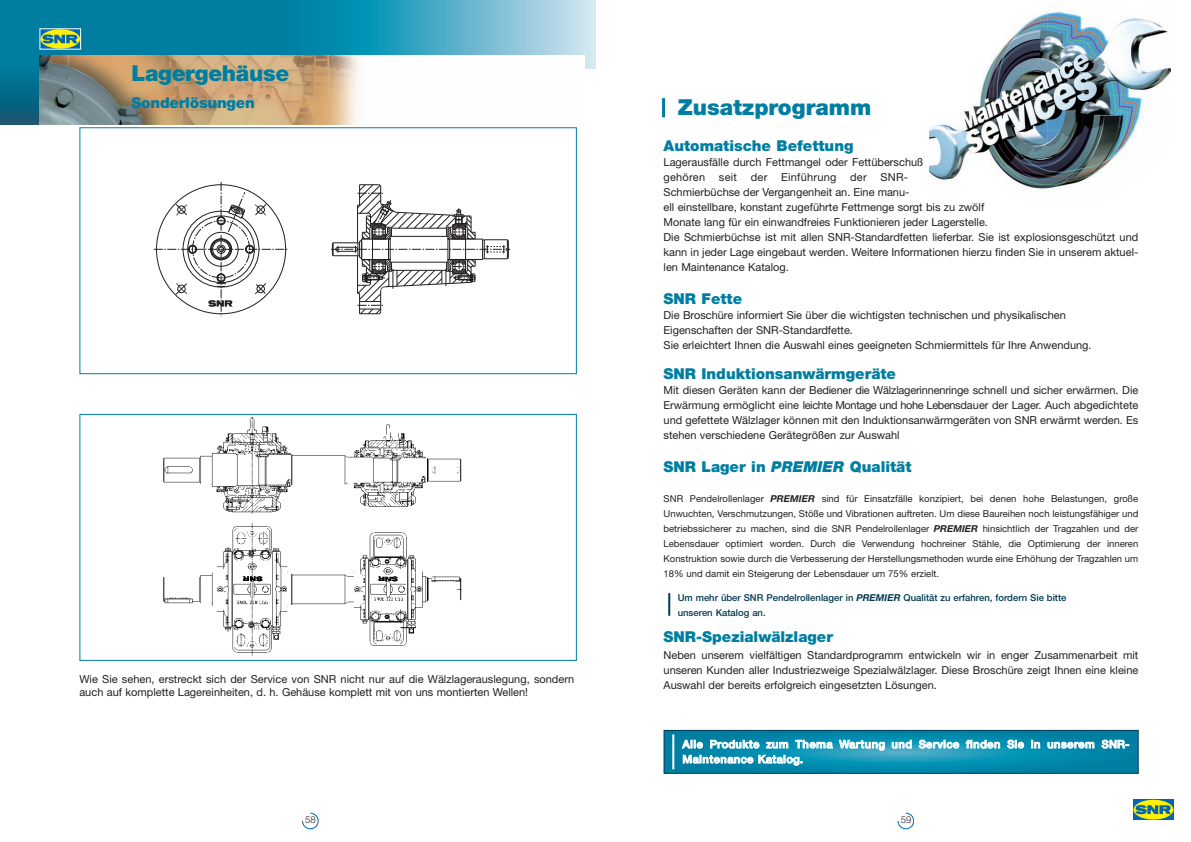
<style>
.page{position:relative;width:1191px;height:842px;background:#fff}
.page>*{position:absolute;margin:0;border:0;box-sizing:border-box;transform-origin:0 0}
.t1{font:900 22px "Helvetica Neue";letter-spacing:-.005em;color:#007ea2}
.t2{font:900 15px "Helvetica Neue";color:#007ea2}
.t3{font:11px/15px "Helvetica Neue";color:#231f20}
.t4{font:500 11px/15px "Helvetica Neue";letter-spacing:.055em;color:#fff}
.t5{font:11px "Helvetica Neue";letter-spacing:.02em;color:#231f20}
.t6{font:9.5px/15px "Helvetica Neue";color:#231f20;text-align:justify}
.t7{font:500 9.5px/15px "Helvetica Neue";color:#013953}
.t8{font:300 9.5px "Helvetica Neue";color:#231f20}
.s1{font-style:italic}
.s2{font-weight:700;font-style:italic}
</style>
<div class="page">
<div style="left:79px;top:127px;width:498px;height:247px;border:1px solid #007ea2"></div>
<img style="left:163px;top:417px;width:299px;height:239px">
<div style="left:79px;top:414px;width:498px;height:247px;border:1px solid #007ea2"></div>
<svg style="left:1173px;top:799px;width:1px;height:21px"></svg>
<svg style="left:1133px;top:799px;width:40px;height:21px"></svg>
<div style="left:1133px;top:800px;width:40px;height:19px;background:#fff101;border-radius:50%"></div>
<svg style="left:1135px;top:805px;width:35px;height:9px"></svg>
<svg style="left:897px;top:813px;width:17px;height:16px"></svg>
<svg style="left:302px;top:813px;width:16px;height:16px"></svg>
<div style="left:0;top:0;width:294px;height:73px;background:#007ea2"></div>
<svg style="left:294px;top:0;width:301px;height:69px;background:#55b0c9"></svg>
<svg style="left:0;top:64px;width:40px;height:61px;background:#096987"></svg>
<img style="left:40px;top:55px;width:544px;height:70px">
<div style="left:40px;top:29px;width:40px;height:20px;background:#0166b3"></div>
<svg style="left:40px;top:29px;width:40px;height:20px"></svg>
<svg style="left:43px;top:34px;width:35px;height:9px"></svg>
<svg style="left:331px;top:184px;width:179px;height:130px"></svg>
<svg style="left:154px;top:182px;width:134px;height:133px"></svg>
<hr style="left:662px;top:98px;width:3px;height:19px;background:#007ea2">
<img style="left:929px;top:11px;width:241px;height:178px">
<hr style="left:668px;top:593px;width:2px;height:23px;background:#013953">
<svg style="left:665px;top:732px;width:471px;height:40px;background:#078bae"></svg>
<div style="left:663px;top:730px;width:475px;height:44px;border:1px solid #013953"></div>
<hr style="left:672px;top:734px;width:2px;height:35px;background:#fff">
<h1 class="t1" style="left:131px;top:65px;width:159px">Lagergehäuse</h1>
<h2 class="t2" style="left:131px;top:97px;width:125px">Sonderlösungen</h2>
<p class="t3" style="left:79px;top:674px;width:496px;line-height:13.2px">Wie Sie sehen, erstreckt sich der Service von SNR nicht nur auf die Wälzlagerauslegung, sondern auch auf komplette Lagereinheiten, d. h. Gehäuse komplett mit von uns montierten Wellen!</p>
<h1 class="t1" style="left:677px;top:99px;width:195px">Zusatzprogramm</h1>
<h2 class="t2" style="left:663px;top:140px;width:191px">Automatische Befettung</h2>
<p class="t3" style="left:663px;top:156px;width:261px">Lagerausfälle durch Fettmangel oder Fettüberschuß gehören</p>
<p class="t3" style="left:663px;top:171px;width:476px;text-indent:217px">SNR-<br>Schmierbüchse der Vergangenheit an. Eine manu-<br>ell einstellbare, konstant zugeführte Fettmenge sorgt bis zu zwölf<br>Monate lang für ein einwandfreies Funktionieren jeder Lagerstelle.<br>Die Schmierbüchse ist mit allen SNR-Standardfetten lieferbar. Sie ist explosionsgeschützt und kann in jeder Lage eingebaut werden. Weitere Informationen hierzu finden Sie in unserem aktuel&shy;len Maintenance Katalog.</p>
<h2 class="t2" style="left:663px;top:293px;width:80px">SNR Fette</h2>
<p class="t3" style="left:663px;top:309px;width:429px">Die Broschüre informiert Sie über die wichtigsten technischen und physikalischen<br>Eigenschaften der SNR-Standardfette.<br>Sie erleichtert Ihnen die Auswahl eines geeigneten Schmiermittels für Ihre Anwendung.</p>
<h2 class="t2" style="left:663px;top:368px;width:234px">SNR Induktionsanwärmgeräte</h2>
<p class="t3" style="left:663px;top:384px;width:476px;text-align:justify">Mit diesen Geräten kann der Bediener die Wälzlagerinnenringe schnell und sicher erwärmen. Die Erwärmung ermöglicht eine leichte Montage und hohe Lebensdauer der Lager. Auch abgedichtete und gefettete Wälzlager können mit den Induktionsanwärmgeräten von SNR erwärmt werden. Es stehen verschiedene Gerätegrößen zur Auswahl</p>
<h2 class="t2" style="left:663px;top:461px;width:249px">SNR Lager in <span class="s1">PREMIER</span> Qualität</h2>
<p class="t6" style="left:663px;top:492px;width:476px">SNR Pendelrollenlager <span class="s2">PREMIER</span> sind für Einsatzfälle konzipiert, bei denen hohe Belastungen, große Unwuchten, Verschmutzungen, Stöße und Vibrationen auftreten. Um diese Baureihen noch leistungsfähiger und betriebssicherer zu machen, sind die SNR Pendelrollenlager <span class="s2">PREMIER</span> hinsichtlich der Tragzahlen und der Lebensdauer optimiert worden. Durch die Verwendung hochreiner Stähle, die Optimierung der inneren Konstruktion sowie durch die Verbesserung der Herstellungsmethoden wurde eine Erhöhung der Tragzahlen um 18% und damit ein Steigerung der Lebensdauer um 75% erzielt.</p>
<p class="t7" style="left:677px;top:591px;width:390px">Um mehr über SNR Pendelrollenlager in <span class="s2">PREMIER</span> Qualität zu erfahren, fordern Sie bitte unseren Katalog an.</p>
<h2 class="t2" style="left:663px;top:632px;width:171px">SNR-Spezialwälzlager</h2>
<p class="t3" style="left:663px;top:649px;width:476px;text-align:justify">Neben unserem vielfältigen Standardprogramm entwickeln wir in enger Zusammenarbeit mit unseren Kunden aller Industriezweige Spezialwälzlager. Diese Broschüre zeigt Ihnen eine kleine Auswahl der bereits erfolgreich eingesetzten Lösungen.</p>
<p class="t3" style="left:719px;top:171px;width:20px">seit</p>
<p class="t3" style="left:751px;top:171px;width:18px">der</p>
<p class="t5" style="left:781px;top:173px;width:57px">Einführung</p>
<p class="t3" style="left:850px;top:171px;width:18px">der</p>
<p class="t4" style="left:682px;top:738px;width:448px">Alle Produkte zum Thema Wartung und Service finden Sie in unserem SNR-<br>Maintenance Katalog.</p>
<p class="t8" style="left:305px;top:816px;width:12px">58</p>
<p class="t8" style="left:900px;top:816px;width:12px">59</p>
</div>
